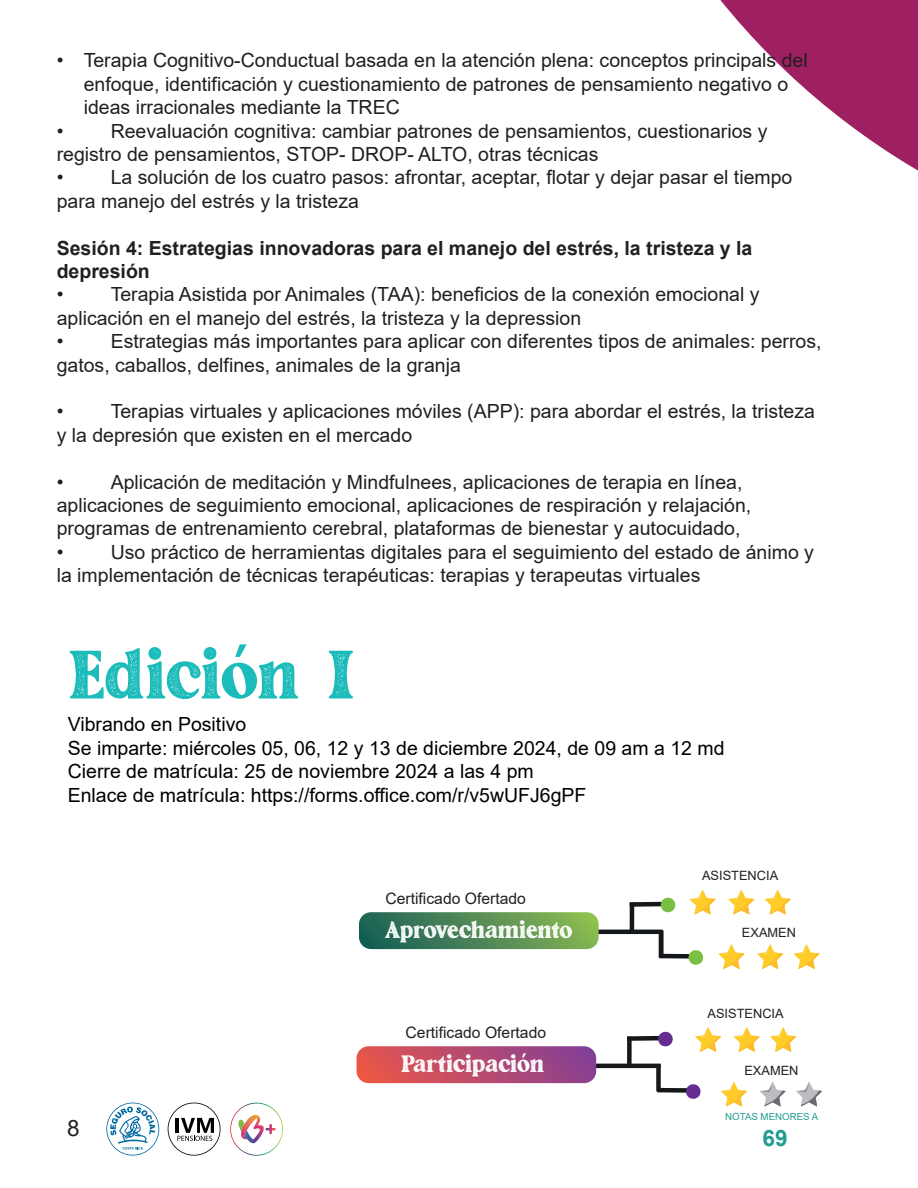
<style>
.page{position:relative;width:918px;height:1188px;background:#fff}
.page>*{position:absolute;margin:0;border:0;box-sizing:border-box;transform-origin:0 0}
.t1{font:67.5px "Fashion Stamp";letter-spacing:-.035em;color:#1cbcbb}
.t2{font:23.25px "Fashion Stamp";letter-spacing:-.04em;color:#fff}
.t3{font:700 22.5px "Arial";color:#239d91}
.t4{font:22.5px "Arial";color:#231f20}
.t5{font:19.5px/23.4px "Arial";color:#231f20}
.t6{font:19.5px/23.4px "Arial";color:#000001}
.t7{font:700 19.5px/23.4px "Arial";color:#231f20}
.t8{font:15.75px "Arial";color:#231f20}
.t9{font:12.75px "Arial";color:#231f20}
.t10{font:9.75px "Arial";color:#239d91}
</style>
<div class="page">
<svg style="left:720px;top:0;width:198px;height:171px;fill:#9e1f62"></svg>
<svg style="left:106px;top:1103px;width:53px;height:53px"></svg>
<svg style="left:168px;top:1103px;width:53px;height:53px"></svg>
<svg style="left:230px;top:1103px;width:53px;height:53px"></svg>
<svg style="left:690px;top:890px;width:26px;height:25px"></svg>
<svg style="left:728px;top:890px;width:26px;height:25px"></svg>
<svg style="left:765px;top:890px;width:26px;height:25px"></svg>
<div style="left:630px;top:902px;width:34px;height:5px;background:#15181a"></div>
<hr style="left:585px;top:930px;width:78px;height:4px;background:#15181a">
<hr style="left:659px;top:931px;width:4px;height:27px;background:#15181a">
<div style="left:660px;top:954px;width:33px;height:5px;background:#15181a"></div>
<hr style="left:630px;top:903px;width:4px;height:31px;background:#15181a">
<svg style="left:688px;top:950px;width:16px;height:15px"></svg>
<svg style="left:660px;top:897px;width:16px;height:16px"></svg>
<svg style="left:359px;top:912px;width:240px;height:37px;background:#558d58"></svg>
<svg style="left:719px;top:944px;width:25px;height:25px"></svg>
<svg style="left:757px;top:944px;width:26px;height:25px"></svg>
<svg style="left:794px;top:944px;width:26px;height:25px"></svg>
<hr style="left:584px;top:1064px;width:77px;height:4px;background:#15181a">
<svg style="left:357px;top:1046px;width:239px;height:37px;background:#b84e71"></svg>
<div style="left:627px;top:1036px;width:34px;height:5px;background:#15181a"></div>
<div style="left:657px;top:1088px;width:33px;height:5px;background:#15181a"></div>
<div style="left:627px;top:1037px;width:5px;height:31px;background:#15181a"></div>
<svg style="left:685px;top:1084px;width:16px;height:15px"></svg>
<svg style="left:657px;top:1031px;width:16px;height:16px"></svg>
<div style="left:656px;top:1065px;width:5px;height:26px;background:#15181a"></div>
<svg style="left:695px;top:1027px;width:26px;height:25px"></svg>
<svg style="left:734px;top:1027px;width:26px;height:25px"></svg>
<svg style="left:770px;top:1027px;width:26px;height:25px"></svg>
<svg style="left:721px;top:1082px;width:26px;height:24px"></svg>
<svg style="left:760px;top:1082px;width:26px;height:24px"></svg>
<svg style="left:796px;top:1082px;width:26px;height:24px"></svg>
<p class="t5" style="left:57px;top:49px;width:753px">• Terapia Cognitivo-Conductual basada en la atención plena: conceptos principals del</p>
<p class="t5" style="left:84px;top:72px;width:706px">enfoque, identificación y cuestionamiento de patrones de pensamiento negativo o</p>
<p class="t5" style="left:84px;top:96px;width:318px">ideas irracionales mediante la TREC</p>
<p class="t5" style="left:57px;top:119px;width:8px">•</p>
<p class="t5" style="left:57px;top:119px;width:712px;text-indent:54px">Reevaluación cognitiva: cambiar patrones de pensamientos, cuestionarios y registro de pensamientos, STOP- DROP- ALTO, otras técnicas<br>•</p>
<p class="t5" style="left:57px;top:166px;width:737px;text-indent:54px">La solución de los cuatro pasos: afrontar, aceptar, flotar y dejar pasar el tiempo para manejo del estrés y la tristeza</p>
<p class="t7" style="left:57px;top:236px;width:697px">Sesión 4: Estrategias innovadoras para el manejo del estrés, la tristeza y la depresión</p>
<p class="t5" style="left:57px;top:283px;width:8px">•</p>
<p class="t5" style="left:57px;top:283px;width:704px;text-indent:54px">Terapia Asistida por Animales (TAA): beneficios de la conexión emocional y aplicación en el manejo del estrés, la tristeza y la depression<br>•</p>
<p class="t5" style="left:57px;top:330px;width:766px;text-indent:54px">Estrategias más importantes para aplicar con diferentes tipos de animales: perros, gatos, caballos, delfines, animales de la granja</p>
<p class="t5" style="left:57px;top:400px;width:8px">•</p>
<p class="t5" style="left:57px;top:400px;width:760px;text-indent:54px">Terapias virtuales y aplicaciones móviles (APP): para abordar el estrés, la tristeza y la depresión que existen en el mercado</p>
<p class="t5" style="left:57px;top:470px;width:8px">•</p>
<p class="t5" style="left:57px;top:470px;width:696px;text-indent:54px">Aplicación de meditación y Mindfulnees, aplicaciones de terapia en línea, aplicaciones de seguimiento emocional, aplicaciones de respiración y relajación, programas de entrenamiento cerebral, plataformas de bienestar y autocuidado, •</p>
<p class="t5" style="left:57px;top:540px;width:759px;text-indent:54px">Uso práctico de herramientas digitales para el seguimiento del estado de ánimo y la implementación de técnicas terapéuticas: terapias y terapeutas virtuales</p>
<h1 class="t1" style="left:68px;top:630px;width:289px">Edición I</h1>
<p class="t6" style="left:68px;top:713px;width:658px">Vibrando en Positivo<br>Se imparte: miércoles 05, 06, 12 y 13 de diciembre 2024, de 09 am a 12 md Cierre de matrícula: 25 de noviembre 2024 a las 4 pm<br>Enlace de matrícula: https://forms.office.com/r/v5wUFJ6gPF</p>
<p class="t9" style="left:702px;top:867px;width:78px">ASISTENCIA</p>
<p class="t8" style="left:385px;top:888px;width:142px">Certificado Ofertado</p>
<p class="t2" style="left:385px;top:914px;width:190px">Aprovechamiento</p>
<p class="t9" style="left:742px;top:924px;width:56px">EXAMEN</p>
<p class="t4" style="left:67px;top:1113px;width:14px">8</p>
<p class="t8" style="left:406px;top:1022px;width:142px">Certificado Ofertado</p>
<p class="t2" style="left:401px;top:1048px;width:145px">Participación</p>
<p class="t9" style="left:708px;top:1005px;width:78px">ASISTENCIA</p>
<p class="t9" style="left:744px;top:1061px;width:56px">EXAMEN</p>
<p class="t10" style="left:725px;top:1110px;width:95px">NOTAS MENORES A</p>
<p class="t3" style="left:763px;top:1122px;width:27px">69</p>
</div>
